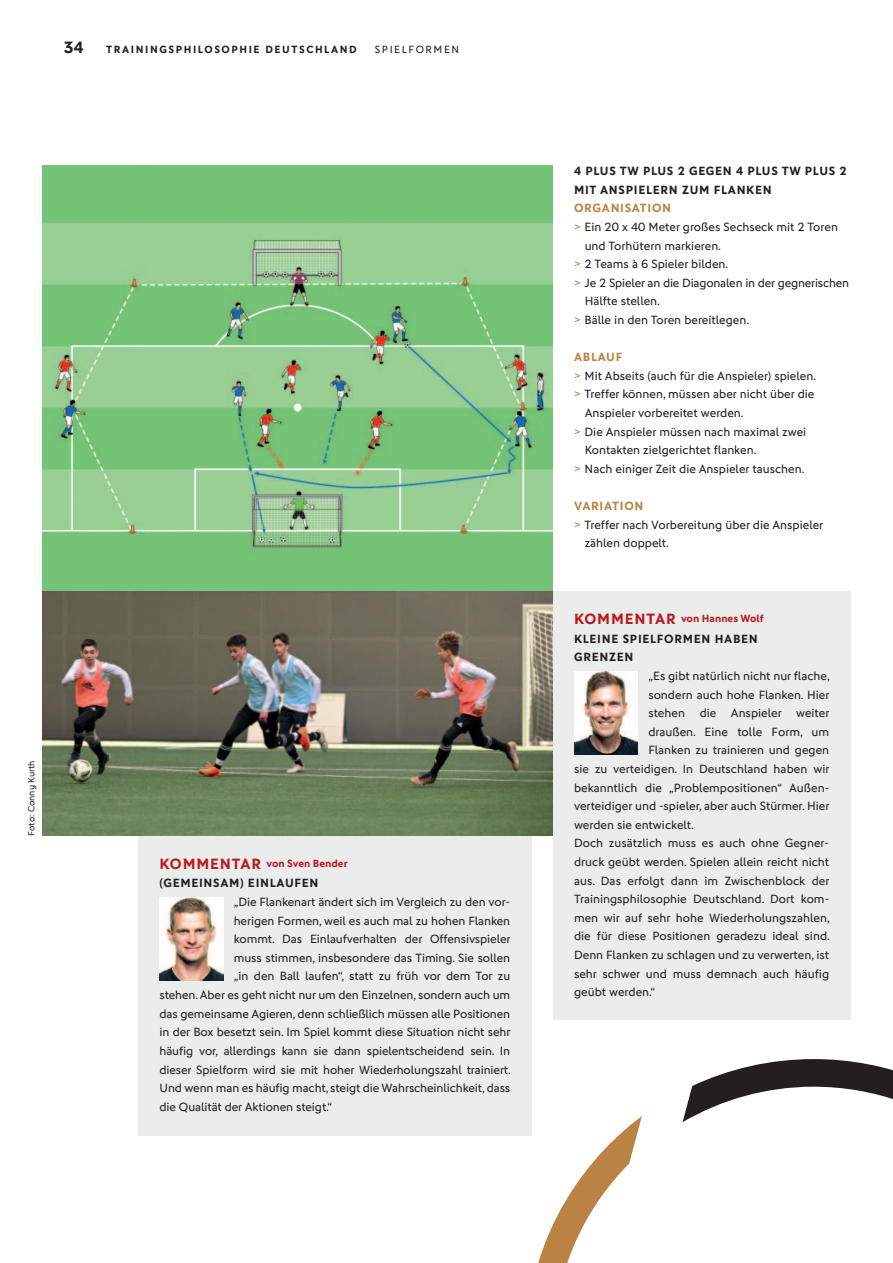
<style>
.page{position:relative;width:893px;height:1263px;background:#fff}
.page>*{position:absolute;margin:0;border:0;box-sizing:border-box;transform-origin:0 0}
.t1{font:700 16.5px "DFB Sans";color:#231f20}
.t2{font:12px "DFB Sans";color:#231f20}
.t3{font:700 12px/18.6px "DFB Sans";letter-spacing:.06em;color:#231f20}
.t4{font:700 12px "DFB Sans";letter-spacing:.06em;color:#bb8445}
.t5{font:700 10.5px "DFB Sans";color:#bc191f}
.t6{font:700 10.5px "DFB Sans";letter-spacing:.15em;color:#231f20}
.t7{font:10.5px "DFB Sans";letter-spacing:.15em;color:#231f20}
.t8{font:9px "DFB Sans";color:#231f20}
.s1{font-size:15px}
.s2{font-family:"Libre Franklin";color:#bb8445}
</style>
<div class="page">
<svg style="left:526px;top:1059px;width:367px;height:204px"></svg>
<img style="left:43px;top:166px;width:510px;height:425px">
<div style="left:553px;top:591px;width:297px;height:429px;background:#ebecec"></div>
<img style="left:574px;top:671px;width:64px;height:83px">
<img style="left:43px;top:591px;width:510px;height:245px">
<div style="left:138px;top:836px;width:393px;height:299px;background:#ebecec"></div>
<img style="left:159px;top:897px;width:64px;height:83px">
<h1 class="t1" style="left:64px;top:41px;width:21px">34</h1>
<p class="t6" style="left:106px;top:45px;width:252px">TRAININGSPHILOSOPHIE DEUTSCHLAND</p>
<p class="t7" style="left:375px;top:45px;width:86px">SPIELFORMEN</p>
<p class="t8" style="left:28px;top:836px;width:77px;rotate:-90deg">Foto: Conny Kurth</p>
<p class="t5" style="left:160px;top:859px;width:190px"><span class="s1">KOMMENTAR</span> von Sven Bender</p>
<p class="t3" style="left:159px;top:875px;width:161px">(GEMEINSAM) EINLAUFEN</p>
<p class="t2" style="left:234px;top:897px;width:278px">„Die Flankenart ändert sich im Vergleich zu den vor-</p>
<p class="t2" style="left:234px;top:916px;width:278px">herigen Formen, weil es auch mal zu hohen Flanken</p>
<p class="t2" style="left:234px;top:935px;width:278px">kommt. Das Einlaufverhalten der Offensivspieler</p>
<p class="t2" style="left:234px;top:953px;width:278px">muss stimmen, insbesondere das Timing. Sie sollen</p>
<p class="t2" style="left:234px;top:972px;width:278px">„in den Ball laufen“, statt zu früh vor dem Tor zu</p>
<p class="t2" style="left:159px;top:990px;width:352px">stehen. Aber es geht nicht nur um den Einzelnen, sondern auch um</p>
<p class="t2" style="left:159px;top:1009px;width:352px">das gemeinsame Agieren, denn schließlich müssen alle Positionen</p>
<p class="t2" style="left:159px;top:1028px;width:353px">in der Box besetzt sein. Im Spiel kommt diese Situation nicht sehr</p>
<p class="t2" style="left:159px;top:1046px;width:352px">häufig vor, allerdings kann sie dann spielentscheidend sein. In</p>
<p class="t2" style="left:159px;top:1065px;width:353px">dieser Spielform wird sie mit hoher Wieder holungszahl trainiert.</p>
<p class="t2" style="left:160px;top:1083px;width:352px">Und wenn man es häufig macht, steigt die Wahrscheinlichkeit, dass</p>
<p class="t2" style="left:159px;top:1102px;width:174px">die Qualität der Aktionen steigt.“</p>
<p class="t3" style="left:574px;top:163px;width:274px">4 PLUS TW PLUS 2 GEGEN 4 PLUS TW PLUS 2<br>MIT ANSPIELERN ZUM FLANKEN</p>
<p class="t4" style="left:574px;top:204px;width:99px">ORGANISATION</p>
<p class="t2" style="left:574px;top:223px;width:265px"><span class="s2">&gt;</span> Ein 20 x 40 Meter großes Sechseck mit 2 Toren</p>
<p class="t2" style="left:585px;top:241px;width:138px">und Torhütern markieren.</p>
<p class="t2" style="left:574px;top:260px;width:156px"><span class="s2">&gt;</span> 2 Teams à 6 Spieler bilden.</p>
<p class="t2" style="left:574px;top:278px;width:277px"><span class="s2">&gt;</span> Je 2 Spieler an die Diagonalen in der gegnerischen</p>
<p class="t2" style="left:585px;top:297px;width:77px">Hälfte stellen.</p>
<p class="t2" style="left:574px;top:316px;width:177px"><span class="s2">&gt;</span> Bälle in den Toren bereitlegen.</p>
<p class="t4" style="left:574px;top:353px;width:50px">ABLAUF</p>
<p class="t2" style="left:574px;top:371px;width:244px"><span class="s2">&gt;</span> Mit Abseits (auch für die Anspieler) spielen.</p>
<p class="t2" style="left:574px;top:390px;width:242px"><span class="s2">&gt;</span> Treffer können, müssen aber nicht über die</p>
<p class="t2" style="left:585px;top:409px;width:160px">Anspieler vorbereitet werden.</p>
<p class="t2" style="left:574px;top:427px;width:234px"><span class="s2">&gt;</span> Die Anspieler müssen nach maximal zwei</p>
<p class="t2" style="left:585px;top:446px;width:173px">Kontakten zielgerichtet flanken.</p>
<p class="t2" style="left:574px;top:464px;width:232px"><span class="s2">&gt;</span> Nach einiger Zeit die Anspieler tauschen.</p>
<p class="t4" style="left:574px;top:502px;width:71px">VARIATION</p>
<p class="t2" style="left:574px;top:520px;width:251px"><span class="s2">&gt;</span> Treffer nach Vorbereitung über die Anspieler</p>
<p class="t2" style="left:585px;top:539px;width:86px">zählen doppelt.</p>
<p class="t5" style="left:574px;top:614px;width:191px"><span class="s1">KOMMENTAR</span> von Hannes Wolf</p>
<p class="t3" style="left:574px;top:630px;width:185px">KLEINE SPIELFORMEN HABEN<br>GRENZEN</p>
<p class="t2" style="left:648px;top:671px;width:183px">„Es gibt natürlich nicht nur flache,</p>
<p class="t2" style="left:648px;top:690px;width:183px">sondern auch hohe Flanken. Hier</p>
<p class="t2" style="left:648px;top:709px;width:183px">stehen die Anspieler weiter</p>
<p class="t2" style="left:648px;top:727px;width:182px">draußen. Eine tolle Form, um</p>
<p class="t2" style="left:648px;top:746px;width:182px">Flanken zu trainieren und gegen</p>
<p class="t2" style="left:574px;top:764px;width:257px">sie zu verteidigen. In Deutschland haben wir</p>
<p class="t2" style="left:574px;top:783px;width:257px">bekanntlich die „Problempositionen“ Außen-</p>
<p class="t2" style="left:574px;top:802px;width:257px">verteidiger und -spieler, aber auch Stürmer. Hier</p>
<p class="t2" style="left:574px;top:820px;width:121px">werden sie entwickelt.</p>
<p class="t2" style="left:574px;top:839px;width:256px">Doch zusätzlich muss es auch ohne Gegner-</p>
<p class="t2" style="left:574px;top:857px;width:257px">druck geübt werden. Spielen allein reicht nicht</p>
<p class="t2" style="left:574px;top:876px;width:257px">aus. Das erfolgt dann im Zwischenblock der</p>
<p class="t2" style="left:574px;top:895px;width:257px">Trainingsphilosophie Deutschland. Dort kom-</p>
<p class="t2" style="left:574px;top:913px;width:257px">men wir auf sehr hohe Wiederholungszahlen,</p>
<p class="t2" style="left:574px;top:932px;width:257px">die für diese Positionen geradezu ideal sind.</p>
<p class="t2" style="left:574px;top:950px;width:257px">Denn Flanken zu schlagen und zu verwerten, ist</p>
<p class="t2" style="left:574px;top:969px;width:257px">sehr schwer und muss demnach auch häufig</p>
<p class="t2" style="left:574px;top:988px;width:83px">geübt werden.“</p>
</div>
